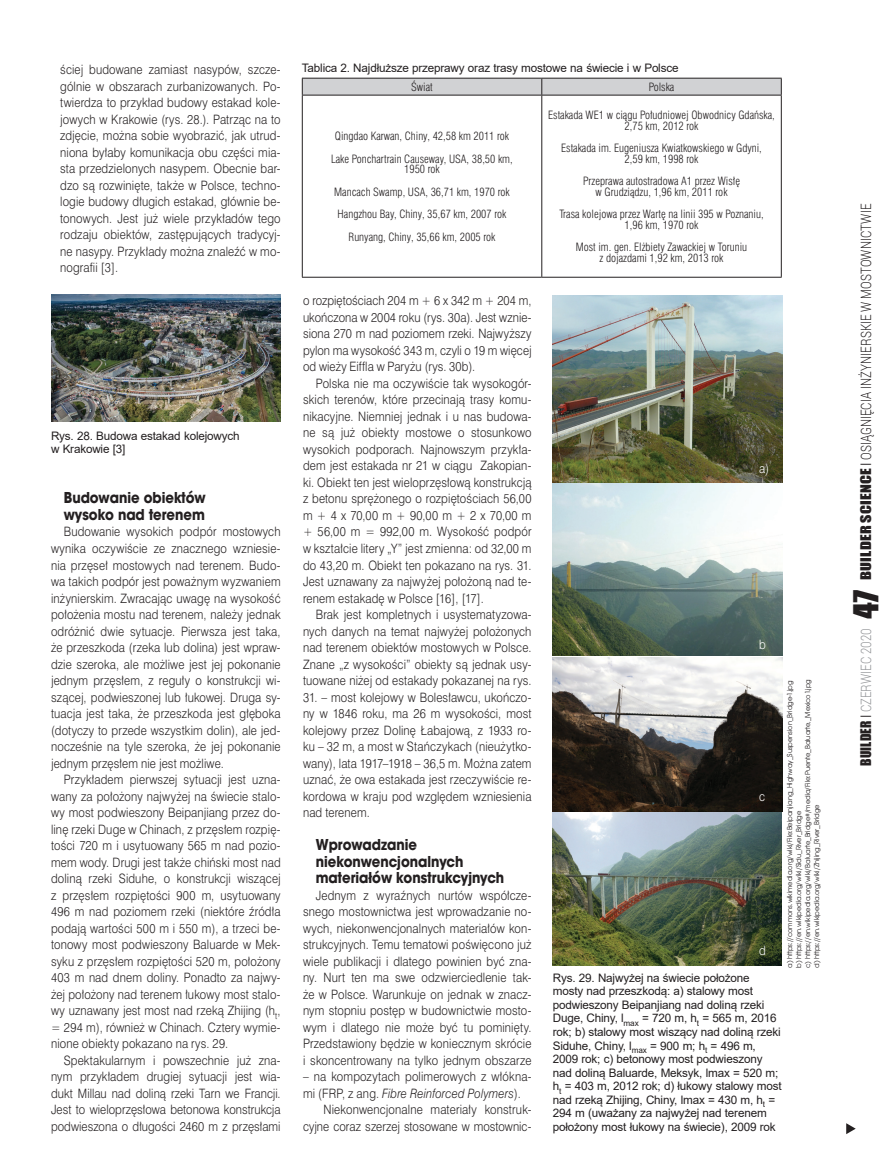
<style>
.page{position:relative;width:893px;height:1170px;background:#fff}
.page>*{position:absolute;margin:0;border:0;box-sizing:border-box;transform-origin:0 0}
.srodtytul{font:700 16.5px/16.5px "Avant Gar Got Itc TEE";color:#231f20;scale:.9 1}
.t1{font:300 14.25px "Roboto";letter-spacing:.005em;color:#231f20;scale:.8 1}
.t2{font:300 14.25px "Roboto";color:#939598;scale:.8 1}
.tekst_swiss{font:12px/16.5px "Swis 721 Lt PL";letter-spacing:.01em;color:#231f20;text-align:justify;scale:.89 1}
.tekst_swiss-2{font:12px "Swis 721 Lt PL";color:#fff;scale:.89 1}
.Fot_podpis{font:11.7px/13.5px "Arial";letter-spacing:-.015em;color:#231f20}
.TABELOWY{font:10.5px/10.5px "Swis 721 Lt Cn PL";color:#231f20;text-align:center}
.Fot_autor{font:7.5px "Avant Gar Got Itc TEE";letter-spacing:-.015em;color:#231f20}
.s1{font-style:italic}
.s2{font-family:"Impact";font-weight:400;font-size:13.5px}
.s3{font-family:"Swis 721 Lt PL";font-weight:400;font-size:13.5px}
.s4{font-family:"Impact";font-weight:400;font-size:13.5px;color:#231f20}
.s5{font-family:"Swis 721 Lt PL";font-weight:400;font-size:13.5px;color:#231f20}
.s6{font-family:"Compacta PL";font-weight:700;font-size:30px;color:#231f20}
</style>
<div class="page">
<svg style="left:846px;top:1123px;width:10px;height:11px"></svg>
<img style="left:51px;top:294px;width:230px;height:127px">
<svg style="left:302px;top:78px;width:480px;height:17px;background:#c5c6c8"></svg>
<hr style="left:302px;top:95px;width:240px;height:1px;background:#231f20">
<hr style="left:302px;top:95px;width:1px;height:182px;background:#231f20">
<hr style="left:542px;top:95px;width:240px;height:1px;background:#231f20">
<hr style="left:541px;top:95px;width:1px;height:182px;background:#231f20">
<hr style="left:781px;top:95px;width:1px;height:182px;background:#231f20">
<hr style="left:302px;top:277px;width:240px;height:1px;background:#231f20">
<hr style="left:542px;top:277px;width:240px;height:1px;background:#231f20">
<img style="left:553px;top:296px;width:229px;height:186px">
<img style="left:553px;top:484px;width:229px;height:481px">
<p class="tekst_swiss" style="left:60px;top:61px;width:249px">ściej budowane zamiast nasypów, szcze&shy;gólnie w obszarach zurbanizowanych. Po&shy;twierdza to przykład budowy estakad kole&shy;jowych w Krakowie (rys. 28.). Patrząc na to zdjęcie, można sobie wyobrazić, jak utrud&shy;niona byłaby komunikacja obu części mia&shy;sta przedzielonych nasypem. Obecnie bar&shy;dzo są rozwinięte, także w Polsce, techno&shy;logie budowy długich estakad, głównie be&shy;tonowych. Jest już wiele przykładów tego rodzaju obiektów, zastępujących tradycyj&shy;ne nasypy. Przykłady można znaleźć w mo&shy;nografii [3].</p>
<p class="Fot_podpis" style="left:302px;top:61px;width:378px">Tablica 2. Najdłuższe przeprawy oraz trasy mostowe na świecie i w Polsce</p>
<p class="TABELOWY" style="left:411px;top:81px;width:23px">Świat</p>
<p class="TABELOWY" style="left:649px;top:81px;width:27px">Polska</p>
<p class="TABELOWY" style="left:548px;top:110px;width:228px">Estakada WE1 w ciągu Południowej Obwodnicy Gdańska,<br>2,75 km, 2012 rok</p>
<p class="TABELOWY" style="left:561px;top:143px;width:202px">Estakada im. Eugeniusza Kwiatkowskiego w Gdyni,<br>2,59 km, 1998 rok</p>
<p class="TABELOWY" style="left:583px;top:176px;width:159px">Przeprawa autostradowa A1 przez Wisłę w Grudziądzu, 1,96 km, 2011 rok</p>
<p class="TABELOWY" style="left:559px;top:209px;width:206px">Trasa kolejowa przez Wartę na linii 395 w Poznaniu,<br>1,96 km, 1970 rok</p>
<p class="TABELOWY" style="left:576px;top:242px;width:173px">Most im. gen. Elżbiety Zawackiej w Toruniu z dojazdami 1,92 km, 2013 rok</p>
<p class="TABELOWY" style="left:335px;top:131px;width:176px">Qingdao Karwan, Chiny, 42,58 km 2011 rok</p>
<p class="TABELOWY" style="left:331px;top:153px;width:183px">Lake Ponchartrain Causeway, USA, 38,50 km,<br>1950 rok</p>
<p class="TABELOWY" style="left:334px;top:186px;width:177px">Mancach Swamp, USA, 36,71 km, 1970 rok</p>
<p class="TABELOWY" style="left:338px;top:209px;width:170px">Hangzhou Bay, Chiny, 35,67 km, 2007 rok</p>
<p class="TABELOWY" style="left:349px;top:231px;width:148px">Runyang, Chiny, 35,66 km, 2005 rok</p>
<p class="Fot_podpis" style="left:51px;top:429px;width:190px">Rys. 28. Budowa estakad kolejowych w Krakowie [3]</p>
<p class="srodtytul" style="left:64px;top:489px;width:159px">Budowanie obiektów wysoko nad terenem</p>
<p class="tekst_swiss" style="left:51px;top:523px;width:259px;text-indent:13px">Budowanie wysokich podpór mostowych wynika oczywiście ze znacznego wzniesie&shy;nia przęseł mostowych nad terenem. Budo&shy;wa takich podpór jest poważnym wyzwaniem inżynierskim. Zwracając uwagę na wysokość położenia mostu nad terenem, należy jednak odróżnić dwie sytuacje. Pierwsza jest taka, że przeszkoda (rzeka lub dolina) jest wpraw&shy;dzie szeroka, ale możliwe jest jej pokonanie jednym przęsłem, z reguły o konstrukcji wi&shy;szącej, podwieszonej lub łukowej. Druga sy&shy;tuacja jest taka, że przeszkoda jest głęboka (dotyczy to przede wszystkim dolin), ale jed&shy;nocześnie na tyle szeroka, że jej pokonanie jednym przęsłem nie jest możliwe.</p>
<p class="tekst_swiss" style="left:51px;top:771px;width:260px;text-indent:13px">Przykładem pierwszej sytuacji jest uzna&shy;wany za położony najwyżej na świecie stalo&shy;wy most podwieszony Beipanjiang przez do&shy;linę rzeki Duge w Chinach, z przęsłem rozpię&shy;tości 720 m i usytuowany 565 m nad pozio&shy;mem wody. Drugi jest także chiński most nad doliną rzeki Siduhe, o konstrukcji wiszącej z przęsłem rozpiętości 900 m, usytuowany 496 m nad poziomem rzeki (niektóre źródła podają wartości 500 m i 550 m), a trzeci be&shy;tonowy most podwieszony Baluarde w Mek&shy;syku z przęsłem rozpiętości 520 m, położony 403 m nad dnem doliny. Ponadto za najwy&shy;żej położony nad terenem łukowy most stalo&shy;wy uznawany jest most nad rzeką Zhijing (h<sub>t</sub>, = 294 m), również w Chinach. Cztery wymie&shy;nione obiekty pokazano na rys. 29.</p>
<p class="tekst_swiss" style="left:51px;top:1051px;width:259px;text-indent:13px">Spektakularnym i powszechnie już zna&shy;nym przykładem drugiej sytuacji jest wia&shy;dukt Millau nad doliną rzeki Tarn we Francji.<br>Jest to wieloprzęsłowa betonowa konstrukcja podwieszona o długości 2460 m z przęsłami</p>
<p class="tekst_swiss" style="left:303px;top:292px;width:258px">o rozpiętościach 204 m + 6 x 342 m + 204 m, ukończona w 2004 roku (rys. 30a). Jest wznie&shy;siona 270 m nad poziomem rzeki. Najwyższy pylon ma wysokość 343 m, czyli o 19 m więcej od wieży Eiffla w Paryżu (rys. 30b).</p>
<p class="tekst_swiss" style="left:303px;top:375px;width:258px;text-indent:13px">Polska nie ma oczywiście tak wysokogór&shy;skich terenów, które przecinają trasy komu&shy;nikacyjne. Niemniej jednak i u nas budowa&shy;ne są już obiekty mostowe o stosunkowo wysokich podporach. Najnowszym przykła&shy;dem jest estakada nr 21 w ciągu Zakopian&shy;ki. Obiekt ten jest wieloprzęsłową konstrukcją z betonu sprężonego o rozpiętościach 56,00 m + 4 x 70,00 m + 90,00 m + 2 x 70,00 m + 56,00 m = 992,00 m. Wysokość podpór w kształcie litery „Y” jest zmienna: od 32,00 m do 43,20 m. Obiekt ten pokazano na rys. 31.<br>Jest uznawany za najwyżej położoną nad te&shy;renem estakadę w Polsce [16], [17].</p>
<p class="tekst_swiss" style="left:303px;top:606px;width:258px;text-indent:13px">Brak jest kompletnych i usystematyzowa&shy;nych danych na temat najwyżej położonych nad terenem obiektów mostowych w Polsce.<br>Znane „z wysokości” obiekty są jednak usy&shy;tuowane niżej od estakady pokazanej na rys.</p>
<p class="tekst_swiss" style="left:303px;top:688px;width:258px">31. – most kolejowy w Bolesławcu, ukończo&shy;ny w 1846 roku, ma 26 m wysokości, most kolejowy przez Dolinę Łabajową, z 1933 ro&shy;ku – 32 m, a most w Stańczykach (nieużytko&shy;wany), lata 1917–1918 – 36,5 m. Można zatem uznać, że owa estakada jest rzeczywiście re&shy;kordowa w kraju pod względem wzniesienia nad terenem.</p>
<p class="srodtytul" style="left:316px;top:836px;width:211px">Wprowadzanie niekonwencjonalnych materiałów konstrukcyjnych</p>
<p class="tekst_swiss" style="left:303px;top:886px;width:258px;text-indent:13px">Jednym z wyraźnych nurtów współcze&shy;snego mostownictwa jest wprowadzanie no&shy;wych, niekonwencjonalnych materiałów kon&shy;strukcyjnych. Temu tematowi poświęcono już wiele publikacji i dlatego powinien być zna&shy;ny. Nurt ten ma swe odzwierciedlenie tak&shy;że w Polsce. Warunkuje on jednak w znacz&shy;nym stopniu postęp w budownictwie mosto&shy;wym i dlatego nie może być tu pominięty.<br>Przedstawiony będzie w koniecznym skrócie i skoncentrowany na tylko jednym obszarze</p>
<p class="tekst_swiss" style="left:303px;top:1068px;width:258px">– na kompozytach polimerowych z włókna&shy;mi (FRP, z ang. <span class="s1">Fibre Reinforced Polymers</span>).</p>
<p class="tekst_swiss" style="left:303px;top:1101px;width:258px;text-align:right">Niekonwencjonalne materiały konstruk&shy;cyjne coraz szerzej stosowane w mostownic-</p>
<p class="tekst_swiss-2" style="left:759px;top:460px;width:13px">a)</p>
<p class="tekst_swiss-2" style="left:759px;top:636px;width:9px">b</p>
<p class="tekst_swiss-2" style="left:759px;top:788px;width:8px">c</p>
<p class="tekst_swiss-2" style="left:759px;top:942px;width:9px">d</p>
<p class="Fot_autor" style="left:803px;top:967px;width:290px;rotate:-90deg">c) https://en.wikipedia.org/wiki/Baluarte_Bridge#/media/File:Puente_Baluarte,_Mexico1.jpg</p>
<p class="Fot_autor" style="left:785px;top:967px;width:289px;rotate:-90deg">a) https://commons.wikimedia.org/wiki/File:Beipanjiang_Highway_Suspension_Bridge-1.jpg</p>
<p class="Fot_autor" style="left:812px;top:967px;width:165px;rotate:-90deg">d) https://en.wikipedia.org/wiki/Zhijing_River_Bridge</p>
<p class="Fot_autor" style="left:794px;top:967px;width:158px;rotate:-90deg">b) https://en.wikipedia.org/wiki/Sidu_River_Bridge</p>
<p class="Fot_podpis" style="left:553px;top:970px;width:230px">Rys. 29. Najwyżej na świecie położone mosty nad przeszkodą: a) stalowy most podwieszony Beipanjiang nad doliną rzeki Duge, Chiny, l<sub>max</sub> = 720 m, h<sub>t</sub> = 565 m, 2016 rok; b) stalowy most wiszący nad doliną rzeki Siduhe, Chiny, l<sub>max</sub> = 900 m; h<sub>t</sub> = 496 m, 2009 rok; c) betonowy most podwieszony nad doliną Baluarde, Meksyk, lmax = 520 m; h<sub>t</sub> = 403 m, 2012 rok; d) łukowy stalowy most nad rzeką Zhijing, Chiny, lmax = 430 m, h<sub>t</sub> = 294 m (uważany za najwyżej nad terenem położony most łukowy na świecie), 2009 rok</p>
<p class="t1" style="left:856px;top:579px;width:471px;rotate:-90deg"><span class="s2">BUILDER SCIENCE</span> <span class="s3">I</span> OSIĄGNIĘCIA INŻYNIERSKIE W MOSTOWNICTWIE</p>
<p class="t2" style="left:856px;top:765px;width:223px;rotate:-90deg"><span class="s4">BUILDER</span> <span class="s5">I</span> CZERWIEC 2020 <span class="s6">47</span></p>
</div>
